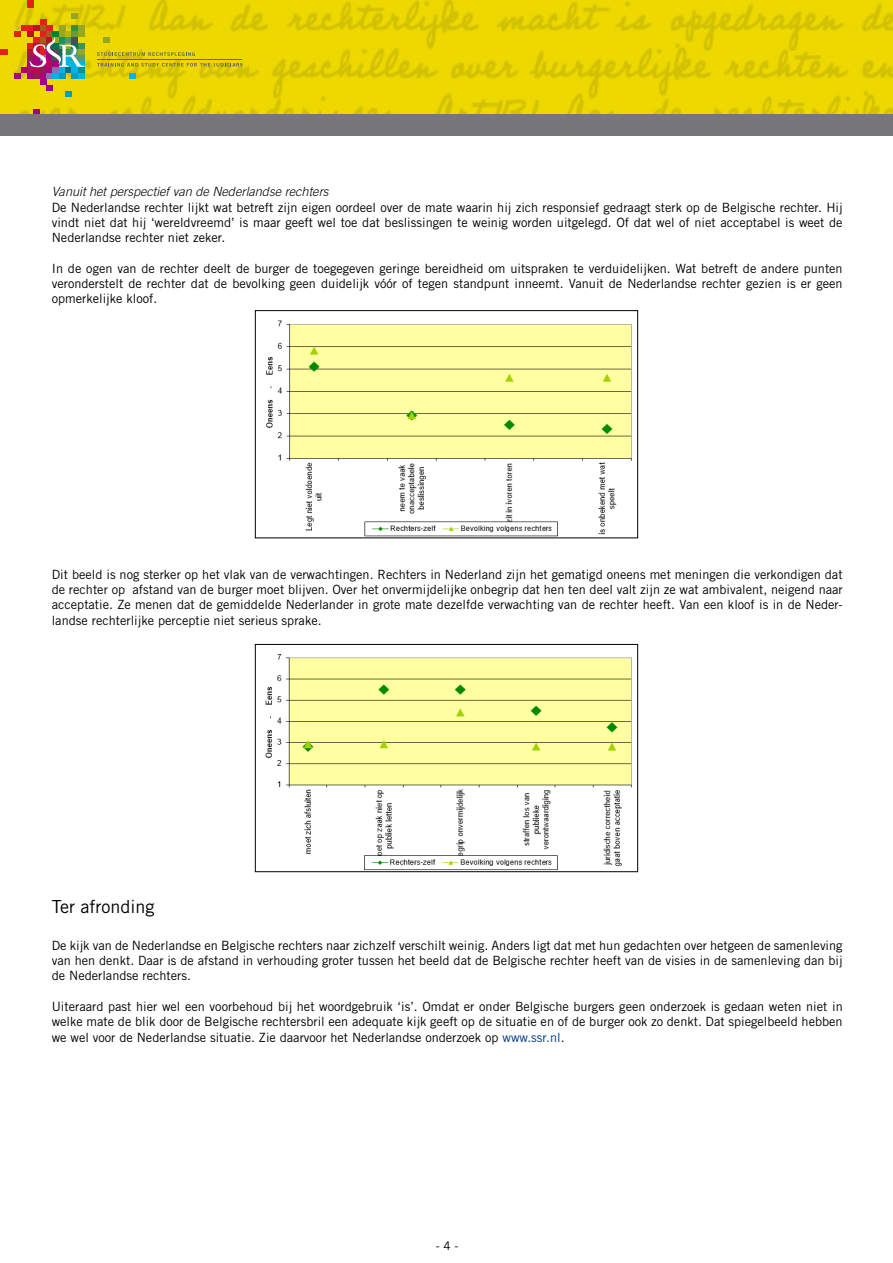
<style>
.page{position:relative;width:893px;height:1263px;background:#fff}
.page>*{position:absolute;margin:0;border:0;box-sizing:border-box;transform-origin:0 0}
.t1{font:18px "Trade Gothic LT Std";color:#000}
.t2{font:12.75px/15.3px "Trade Gothic LT Std";color:#000;text-align:justify}
.t3{font:italic 300 12.75px "Trade Gothic LT Std";color:#000}
.t4{font:12px "Trade Gothic LT Std";color:#000}
.s1{color:#003882}
</style>
<div class="page">
<img style="left:1px;top:0;width:892px;height:115px">
<div style="left:0;top:115px;width:893px;height:21px;background:#77777a"></div>
<div style="left:27px;top:0;width:6px;height:7px;background:#e32119"></div>
<svg style="left:104px;top:37px;width:6px;height:6px"></svg>
<div style="left:1px;top:49px;width:7px;height:6px;background:#e32119"></div>
<svg style="left:34px;top:109px;width:6px;height:4px"></svg>
<svg style="left:129px;top:73px;width:6px;height:6px"></svg>
<hr style="left:97px;top:59px;width:145px;height:1px;background:#56635f">
<svg style="left:97px;top:63px;width:145px;height:4px"></svg>
<svg style="left:97px;top:52px;width:98px;height:4px"></svg>
<svg style="left:15px;top:13px;width:70px;height:84px;background:#b39a3f"></svg>
<img style="left:266px;top:320px;width:366px;height:216px">
<div style="left:255px;top:310px;width:383px;height:228px;border:1px solid #000"></div>
<img style="left:265px;top:654px;width:367px;height:216px">
<div style="left:255px;top:644px;width:383px;height:228px;border:1px solid #000"></div>
<p class="t3" style="left:52px;top:184px;width:278px">Vanuit het perspectief van de Nederlandse rechters</p>
<p class="t2" style="left:52px;top:199px;width:792px">De Nederlandse rechter lijkt wat betreft zijn eigen oordeel over de mate waarin hij zich responsief gedraagt sterk op de Belgische rechter. Hij vindt niet dat hij ‘wereldvreemd’ is maar geeft wel toe dat beslissingen te weinig worden uitgelegd. Of dat wel of niet acceptabel is weet de Nederlandse rechter niet zeker.</p>
<p class="t2" style="left:52px;top:260px;width:792px">In de ogen van de rechter deelt de burger de toegegeven geringe bereidheid om uitspraken te verduidelijken. Wat betreft de andere punten veronderstelt de rechter dat de bevolking geen duidelijk vóór of tegen standpunt inneemt. Vanuit de Nederlandse rechter gezien is er geen opmerkelijke kloof.</p>
<p class="t2" style="left:52px;top:566px;width:792px">Dit beeld is nog sterker op het vlak van de verwachtingen. Rechters in Nederland zijn het gematigd oneens met meningen die verkondigen dat de rechter op afstand van de burger moet blijven. Over het onvermijdelijke onbegrip dat hen ten deel valt zijn ze wat ambivalent, neigend naar acceptatie. Ze menen dat de gemiddelde Nederlander in grote mate dezelfde verwachting van de rechter heeft. Van een kloof is in de Neder&shy;landse rechterlijke perceptie niet serieus sprake.</p>
<h1 class="t1" style="left:52px;top:895px;width:104px">Ter afronding</h1>
<p class="t2" style="left:52px;top:937px;width:792px">De kijk van de Nederlandse en Belgische rechters naar zichzelf verschilt weinig. Anders ligt dat met hun gedachten over hetgeen de samenleving van hen denkt. Daar is de afstand in verhouding groter tussen het beeld dat de Belgische rechter heeft van de visies in de samenleving dan bij de Nederlandse rechters.</p>
<p class="t2" style="left:52px;top:998px;width:792px">Uiteraard past hier wel een voorbehoud bij het woordgebruik ‘is’. Omdat er onder Belgische burgers geen onderzoek is gedaan weten niet in welke mate de blik door de Belgische rechtersbril een adequate kijk geeft op de situatie en of de burger ook zo denkt. Dat spiegelbeeld hebben we wel voor de Nederlandse situatie. Zie daarvoor het Nederlandse onderzoek op <span class="s1">www.ssr.nl</span>.</p>
<p class="t4" style="left:436px;top:1239px;width:24px">- 4 -</p>
</div>
